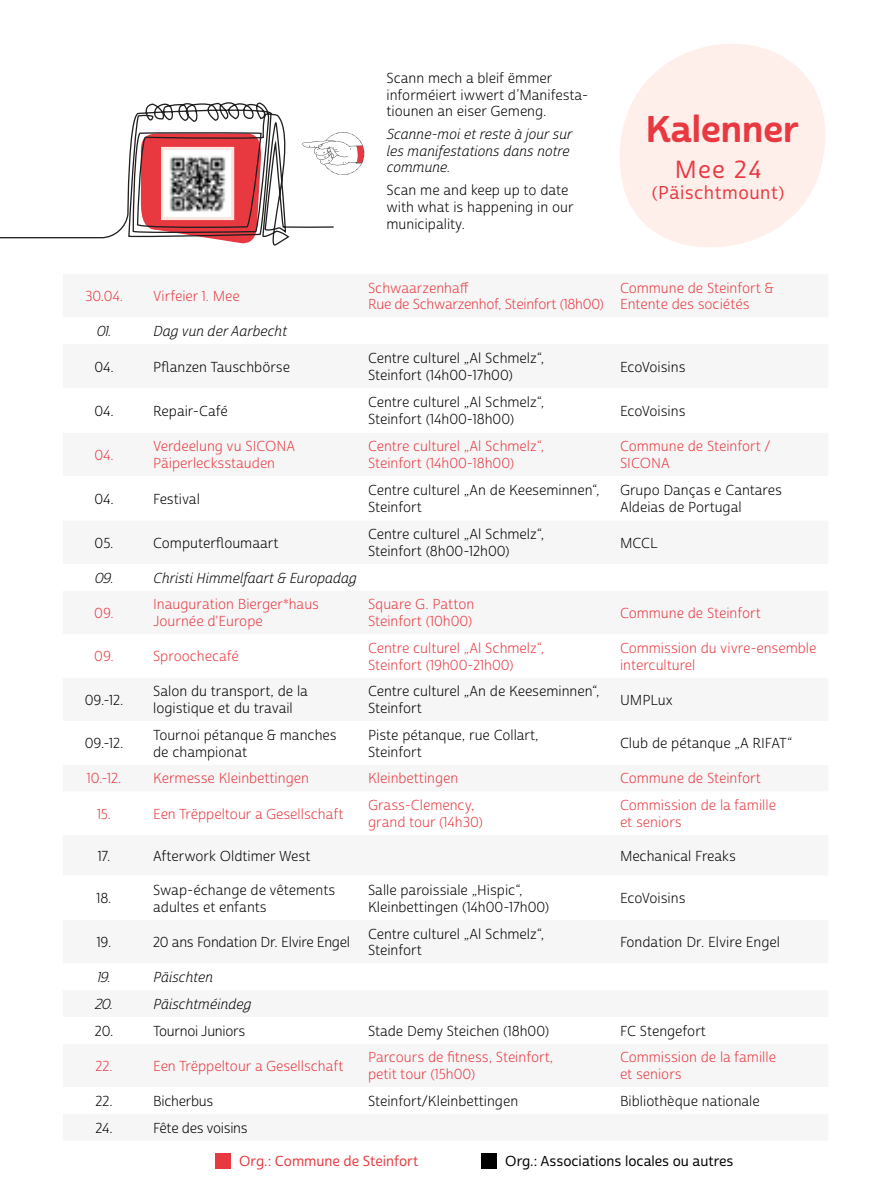
<style>
.page{position:relative;width:874px;height:1191px;background:#fff}
.page>*{position:absolute;margin:0;border:0;box-sizing:border-box;transform-origin:0 0}
.H1_LU_DE{font:36px "Cabrito Sans Nor Bol";color:#e83941}
.Fliesstext_LU_DE{font:24px "Cabrito Sans Nor Med";color:#e83941}
.Fliesstext_LU_DE-2{font:18px "Cabrito Sans Nor Med";letter-spacing:.03em;color:#e83941}
.t1{font:14px/16.8px "Cabrito Sans Nor Boo";color:#000}
.t2{font:14px/16.8px "Cabrito Sans Nor Boo";color:#e83941}
.t3{font:14px/16.8px "Cabrito Sans Nor Boo It";color:#000}
.t4{font:14px "Cabrito Sans Nor Boo";letter-spacing:-.02em;color:#000}
.t5{font:14px "Cabrito Sans Nor Boo";letter-spacing:-.02em;color:#e83941}
.t6{font:14px "Cabrito Sans Nor Med";color:#000}
.t7{font:14px "Cabrito Sans Nor Med";color:#e83941}
</style>
<div class="page">
<div style="left:619px;top:44px;width:205px;height:203px;background:#feefeb;border-radius:91px"></div>
<svg style="left:0;top:102px;width:334px;height:144px"></svg>
<div style="left:215px;top:1153px;width:15px;height:15px;background:#e83941"></div>
<div style="left:481px;top:1153px;width:15px;height:15px;background:#000"></div>
<svg style="left:301px;top:131px;width:64px;height:45px"></svg>
<svg style="left:141px;top:133px;width:120px;height:110px;background:#d96267"></svg>
<img style="left:165px;top:151px;width:65px;height:65px">
<p class="t1" style="left:386px;top:70px;width:203px">Scann mech a bleif ëmmer informéiert iwwert d’Manifesta&shy;tiounen an eiser Gemeng.</p>
<p class="t3" style="left:386px;top:126px;width:187px">Scanne-moi et reste à jour sur les manifestations dans notre commune.</p>
<p class="t1" style="left:386px;top:182px;width:188px">Scan me and keep up to date with what is happening in our municipality.</p>
<p class="H1_LU_DE" style="left:645px;top:107px;width:154px">Kalenner</p>
<p class="Fliesstext_LU_DE" style="left:674px;top:155px;width:88px">Mee 24</p>
<p class="Fliesstext_LU_DE-2" style="left:651px;top:182px;width:134px">(Päischtmount)</p>
<p class="t2" style="left:85px;top:288px;width:39px">30.04.</p>
<p class="t2" style="left:153px;top:288px;width:88px">Virfeier 1. Mee</p>
<p class="t3" style="left:97px;top:323px;width:16px">01.</p>
<p class="t3" style="left:153px;top:323px;width:135px">Dag vun der Aarbecht</p>
<p class="t1" style="left:94px;top:359px;width:21px">04.</p>
<p class="t1" style="left:153px;top:359px;width:138px">Pflanzen Tauschbörse</p>
<p class="t1" style="left:94px;top:403px;width:21px">04.</p>
<p class="t1" style="left:153px;top:403px;width:76px">Repair-Café</p>
<p class="t2" style="left:94px;top:447px;width:21px">04.</p>
<p class="t2" style="left:153px;top:438px;width:143px">Verdeelung vu SICONA</p>
<p class="t2" style="left:153px;top:455px;width:123px">Päiperlecksstauden</p>
<p class="t1" style="left:94px;top:491px;width:21px">04.</p>
<p class="t1" style="left:153px;top:491px;width:48px">Festival</p>
<p class="t1" style="left:95px;top:534px;width:20px">05.</p>
<p class="t1" style="left:153px;top:534px;width:127px">Computerfloumaart</p>
<p class="t2" style="left:368px;top:280px;width:102px">Schwaarzenhaff</p>
<p class="t5" style="left:368px;top:296px;width:237px">Rue de Schwarzenhof, Steinfort (18h00)</p>
<p class="t1" style="left:368px;top:350px;width:177px">Centre culturel „Al Schmelz“,</p>
<p class="t1" style="left:368px;top:367px;width:146px">Steinfort (14h00-17h00)</p>
<p class="t1" style="left:368px;top:394px;width:177px">Centre culturel „Al Schmelz“,</p>
<p class="t1" style="left:368px;top:411px;width:148px">Steinfort (14h00-18h00)</p>
<p class="t2" style="left:368px;top:438px;width:177px">Centre culturel „Al Schmelz“,</p>
<p class="t2" style="left:368px;top:455px;width:148px">Steinfort (14h00-18h00)</p>
<p class="t1" style="left:368px;top:482px;width:233px">Centre culturel „An de Keeseminnen“,</p>
<p class="t1" style="left:368px;top:499px;width:55px">Steinfort</p>
<p class="t1" style="left:368px;top:526px;width:177px">Centre culturel „Al Schmelz“,</p>
<p class="t1" style="left:368px;top:543px;width:143px">Steinfort (8h00-12h00)</p>
<p class="t3" style="left:95px;top:570px;width:20px">09.</p>
<p class="t3" style="left:153px;top:570px;width:205px">Christi Himmelfaart &amp; Europadag</p>
<p class="t2" style="left:94px;top:605px;width:21px">09.</p>
<p class="t2" style="left:153px;top:596px;width:167px">Inauguration Bierger*haus<br>Journée d'Europe</p>
<p class="t2" style="left:368px;top:596px;width:108px">Square G. Patton</p>
<p class="t2" style="left:368px;top:613px;width:106px">Steinfort (10h00)</p>
<p class="t2" style="left:94px;top:648px;width:21px">09.</p>
<p class="t2" style="left:153px;top:648px;width:87px">Sproochecafé</p>
<p class="t1" style="left:85px;top:692px;width:40px">09.-12.</p>
<p class="t1" style="left:153px;top:683px;width:156px">Salon du transport, de la</p>
<p class="t1" style="left:153px;top:700px;width:141px">logistique et du travail</p>
<p class="t2" style="left:368px;top:640px;width:177px">Centre culturel „Al Schmelz“,</p>
<p class="t2" style="left:368px;top:657px;width:147px">Steinfort (19h00-21h00)</p>
<p class="t1" style="left:368px;top:683px;width:233px">Centre culturel „An de Keeseminnen“,</p>
<p class="t1" style="left:368px;top:700px;width:55px">Steinfort</p>
<p class="t2" style="left:619px;top:280px;width:155px">Commune de Steinfort &amp;<br>Entente des sociétés</p>
<p class="t1" style="left:619px;top:359px;width:67px">EcoVoisins</p>
<p class="t1" style="left:619px;top:403px;width:67px">EcoVoisins</p>
<p class="t2" style="left:619px;top:438px;width:152px">Commune de Steinfort /</p>
<p class="t2" style="left:619px;top:455px;width:51px">SICONA</p>
<p class="t1" style="left:619px;top:482px;width:163px">Grupo Danças e Cantares<br>Aldeias de Portugal</p>
<p class="t1" style="left:619px;top:534px;width:39px">MCCL</p>
<p class="t2" style="left:619px;top:605px;width:142px">Commune de Steinfort</p>
<p class="t2" style="left:619px;top:640px;width:198px">Commission du vivre-ensemble interculturel</p>
<p class="t1" style="left:619px;top:692px;width:54px">UMPLux</p>
<p class="t1" style="left:85px;top:735px;width:40px">09.-12.</p>
<p class="t1" style="left:153px;top:727px;width:185px">Tournoi pétanque &amp; manches</p>
<p class="t1" style="left:153px;top:744px;width:95px">de championat</p>
<p class="t1" style="left:368px;top:727px;width:172px">Piste pétanque, rue Collart,<br>Steinfort</p>
<p class="t1" style="left:619px;top:735px;width:174px">Club de pétanque „A RIFAT“</p>
<p class="t2" style="left:87px;top:770px;width:36px">10.-12.</p>
<p class="t2" style="left:153px;top:770px;width:157px">Kermesse Kleinbettingen</p>
<p class="t2" style="left:368px;top:770px;width:92px">Kleinbettingen</p>
<p class="t2" style="left:619px;top:770px;width:142px">Commune de Steinfort</p>
<p class="t2" style="left:97px;top:805px;width:16px">15.</p>
<p class="t2" style="left:153px;top:805px;width:192px">Een Trëppeltour a Gesellschaft</p>
<p class="t2" style="left:368px;top:797px;width:116px">Grass-Clemency, grand tour (14h30)</p>
<p class="t2" style="left:619px;top:797px;width:157px">Commission de la famille et seniors</p>
<p class="t1" style="left:98px;top:847px;width:14px">17.</p>
<p class="t1" style="left:153px;top:847px;width:159px">Afterwork Oldtimer West</p>
<p class="t1" style="left:619px;top:847px;width:117px">Mechanical Freaks</p>
<p class="t1" style="left:96px;top:890px;width:17px">18.</p>
<p class="t1" style="left:153px;top:882px;width:183px">Swap-échange de vêtements adultes et enfants</p>
<p class="t1" style="left:368px;top:882px;width:183px">Salle paroissiale „Hispic“,<br>Kleinbettingen (14h00-17h00)</p>
<p class="t1" style="left:619px;top:890px;width:67px">EcoVoisins</p>
<p class="t1" style="left:97px;top:934px;width:16px">19.</p>
<p class="t4" style="left:153px;top:933px;width:198px">20 ans Fondation Dr. Elvire Engel</p>
<p class="t1" style="left:368px;top:925px;width:177px">Centre culturel „Al Schmelz“,</p>
<p class="t1" style="left:368px;top:942px;width:55px">Steinfort</p>
<p class="t1" style="left:619px;top:934px;width:161px">Fondation Dr. Elvire Engel</p>
<p class="t3" style="left:97px;top:969px;width:15px">19.</p>
<p class="t3" style="left:153px;top:969px;width:61px">Päischten</p>
<p class="t3" style="left:95px;top:996px;width:20px">20.</p>
<p class="t3" style="left:153px;top:996px;width:100px">Päischtméindeg</p>
<p class="t1" style="left:95px;top:1022px;width:20px">20.</p>
<p class="t4" style="left:153px;top:1022px;width:94px">Tournoi Juniors</p>
<p class="t1" style="left:368px;top:1022px;width:183px">Stade Demy Steichen (18h00)</p>
<p class="t1" style="left:619px;top:1022px;width:87px">FC Stengefort</p>
<p class="t2" style="left:95px;top:1057px;width:19px">22.</p>
<p class="t2" style="left:153px;top:1057px;width:192px">Een Trëppeltour a Gesellschaft</p>
<p class="t2" style="left:368px;top:1049px;width:187px">Parcours de fitness, Steinfort, petit tour (15h00)</p>
<p class="t2" style="left:619px;top:1049px;width:157px">Commission de la famille et seniors</p>
<p class="t1" style="left:95px;top:1093px;width:19px">22.</p>
<p class="t4" style="left:153px;top:1092px;width:62px">Bicherbus</p>
<p class="t1" style="left:368px;top:1093px;width:152px">Steinfort/Kleinbettingen</p>
<p class="t1" style="left:619px;top:1093px;width:141px">Bibliothèque nationale</p>
<p class="t1" style="left:95px;top:1119px;width:19px">24.</p>
<p class="t4" style="left:153px;top:1119px;width:96px">Fête des voisins</p>
<p class="t7" style="left:239px;top:1152px;width:180px">Org.: Commune de Steinfort</p>
<p class="t6" style="left:505px;top:1152px;width:229px">Org.: Associations locales ou autres</p>
</div>
